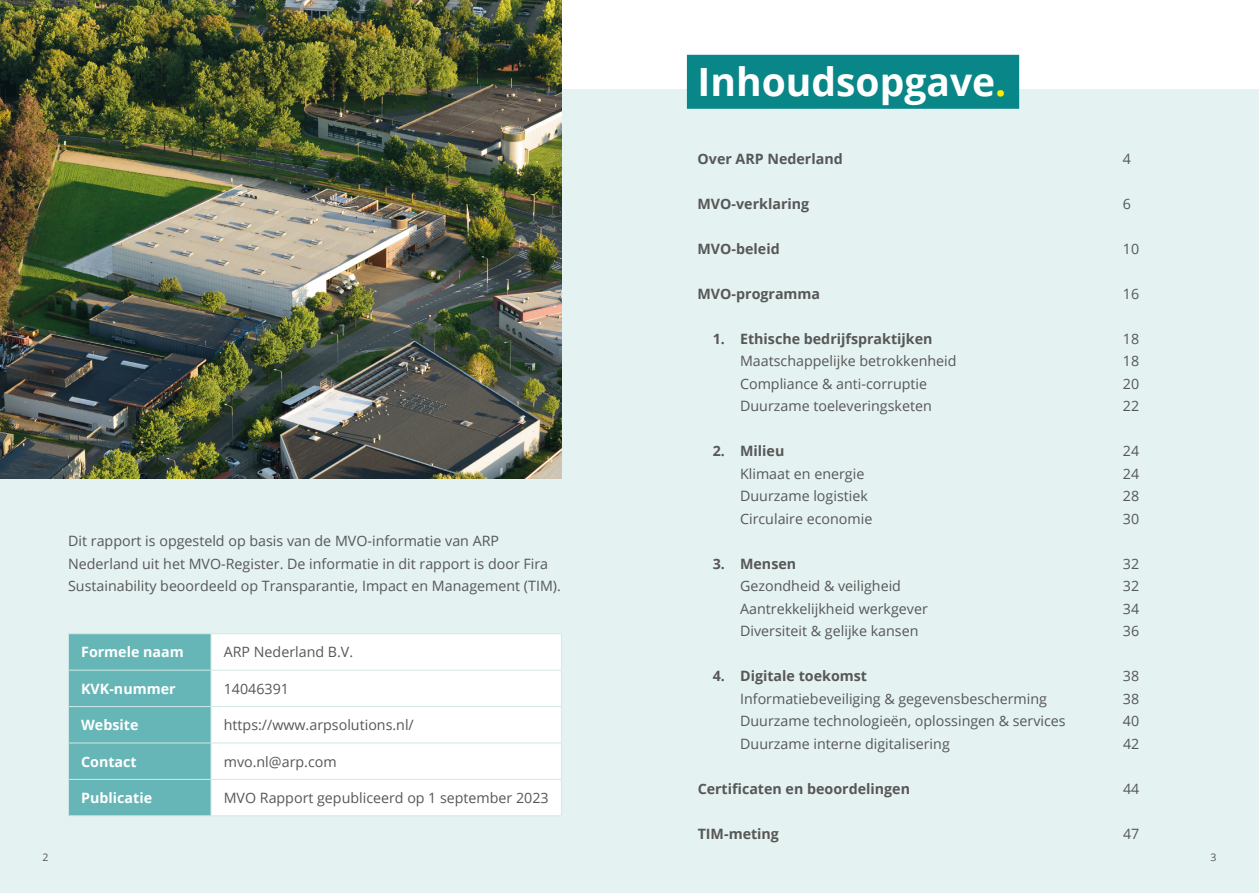
<style>
.page{position:relative;width:1259px;height:893px;background:#fff}
.page>*{position:absolute;margin:0;border:0;box-sizing:border-box;transform-origin:0 0}
.t1{font:700 39px "Open Sans";color:#fff}
.t2{font:14.25px/22.5px "Open Sans";color:#575756}
.t3{font:700 14.25px "Open Sans";color:#575756}
.t4{font:700 14.25px "Open Sans";color:#fff}
.t5{font:10.5px "Open Sans";color:#575756}
.s1{color:#ffed00}
</style>
<div class="page">
<div style="left:0;top:89px;width:1259px;height:804px;background:#e4f2f2"></div>
<div style="left:69px;top:634px;width:142px;height:181px;background:#67b6b7"></div>
<div style="left:212px;top:634px;width:349px;height:181px;background:#fff"></div>
<hr style="left:68px;top:633px;width:143px;height:1px;background:#d1e9e8">
<hr style="left:68px;top:634px;width:1px;height:36px;background:#d1e9e8">
<hr style="left:211px;top:633px;width:351px;height:1px;background:#d1e9e8">
<hr style="left:211px;top:634px;width:1px;height:36px;background:#d1e9e8">
<hr style="left:561px;top:634px;width:1px;height:36px;background:#d1e9e8">
<hr style="left:68px;top:670px;width:143px;height:1px;background:#d1e9e8">
<hr style="left:68px;top:670px;width:1px;height:36px;background:#d1e9e8">
<hr style="left:211px;top:670px;width:351px;height:1px;background:#d1e9e8">
<hr style="left:211px;top:670px;width:1px;height:36px;background:#d1e9e8">
<hr style="left:561px;top:670px;width:1px;height:36px;background:#d1e9e8">
<hr style="left:68px;top:706px;width:143px;height:1px;background:#d1e9e8">
<hr style="left:68px;top:707px;width:1px;height:36px;background:#d1e9e8">
<hr style="left:211px;top:706px;width:351px;height:1px;background:#d1e9e8">
<hr style="left:211px;top:707px;width:1px;height:36px;background:#d1e9e8">
<hr style="left:561px;top:707px;width:1px;height:36px;background:#d1e9e8">
<hr style="left:68px;top:743px;width:143px;height:1px;background:#d1e9e8">
<hr style="left:68px;top:743px;width:1px;height:36px;background:#d1e9e8">
<hr style="left:211px;top:743px;width:351px;height:1px;background:#d1e9e8">
<hr style="left:211px;top:743px;width:1px;height:36px;background:#d1e9e8">
<hr style="left:561px;top:743px;width:1px;height:36px;background:#d1e9e8">
<hr style="left:68px;top:779px;width:143px;height:1px;background:#d1e9e8">
<hr style="left:68px;top:780px;width:1px;height:35px;background:#d1e9e8">
<hr style="left:211px;top:779px;width:351px;height:1px;background:#d1e9e8">
<hr style="left:211px;top:780px;width:1px;height:35px;background:#d1e9e8">
<hr style="left:561px;top:780px;width:1px;height:35px;background:#d1e9e8">
<hr style="left:68px;top:815px;width:143px;height:1px;background:#d1e9e8">
<hr style="left:211px;top:815px;width:351px;height:1px;background:#d1e9e8">
<div style="left:687px;top:55px;width:332px;height:54px;background:#098688"></div>
<img style="left:0;top:0;width:561px;height:479px">
<p class="t2" style="left:68px;top:529px;width:494px">Dit rapport is opgesteld op basis van de MVO-informatie van ARP<br>Nederland uit het MVO-Register. De informatie in dit rapport is door Fira<br>Sustainability beoordeeld op Transparantie, Impact en Management (TIM).</p>
<p class="t4" style="left:81px;top:642px;width:104px">Formele naam</p>
<p class="t2" style="left:224px;top:641px;width:131px">ARP Nederland B.V.</p>
<p class="t4" style="left:81px;top:679px;width:96px">KVK-nummer</p>
<p class="t2" style="left:224px;top:677px;width:67px">14046391</p>
<p class="t4" style="left:81px;top:715px;width:59px">Website</p>
<p class="t2" style="left:224px;top:713px;width:192px">https://www.arpsolutions.nl/</p>
<p class="t4" style="left:81px;top:751px;width:57px">Contact</p>
<p class="t2" style="left:224px;top:750px;width:114px">mvo.nl@arp.com</p>
<p class="t4" style="left:81px;top:788px;width:72px">Publicatie</p>
<p class="t2" style="left:224px;top:786px;width:326px">MVO Rapport gepubliceerd op 1 september 2023</p>
<h1 class="t1" style="left:697px;top:54px;width:310px">Inhoudsopgave<span class="s1">.</span></h1>
<p class="t3" style="left:697px;top:148px;width:147px">Over ARP Nederland</p>
<p class="t2" style="left:1123px;top:147px;width:10px">4</p>
<p class="t3" style="left:697px;top:193px;width:113px">MVO-verklaring</p>
<p class="t2" style="left:1123px;top:192px;width:10px">6</p>
<p class="t3" style="left:697px;top:238px;width:84px">MVO-beleid</p>
<p class="t2" style="left:1123px;top:237px;width:18px">10</p>
<p class="t3" style="left:697px;top:283px;width:124px">MVO-programma</p>
<p class="t2" style="left:1123px;top:282px;width:18px">16</p>
<p class="t3" style="left:712px;top:328px;width:221px">1. Ethische bedrijfspraktijken</p>
<p class="t2" style="left:1123px;top:327px;width:18px">18</p>
<p class="t2" style="left:740px;top:349px;width:218px">Maatschappelijke betrokkenheid</p>
<p class="t2" style="left:1123px;top:349px;width:18px">18</p>
<p class="t2" style="left:740px;top:372px;width:189px">Compliance &amp; anti-corruptie</p>
<p class="t2" style="left:1123px;top:372px;width:18px">20</p>
<p class="t2" style="left:740px;top:394px;width:193px">Duurzame toeleveringsketen</p>
<p class="t2" style="left:1123px;top:394px;width:18px">22</p>
<p class="t3" style="left:712px;top:441px;width:73px">2. Milieu</p>
<p class="t2" style="left:1123px;top:439px;width:18px">24</p>
<p class="t2" style="left:740px;top:462px;width:126px">Klimaat en energie</p>
<p class="t2" style="left:1123px;top:462px;width:18px">24</p>
<p class="t2" style="left:740px;top:484px;width:129px">Duurzame logistiek</p>
<p class="t2" style="left:1123px;top:484px;width:18px">28</p>
<p class="t2" style="left:740px;top:507px;width:134px">Circulaire economie</p>
<p class="t2" style="left:1123px;top:507px;width:18px">30</p>
<p class="t3" style="left:713px;top:553px;width:85px">3. Mensen</p>
<p class="t2" style="left:1123px;top:552px;width:18px">32</p>
<p class="t2" style="left:740px;top:574px;width:162px">Gezondheid &amp; veiligheid</p>
<p class="t2" style="left:1123px;top:574px;width:18px">32</p>
<p class="t2" style="left:740px;top:597px;width:189px">Aantrekkelijkheid werkgever</p>
<p class="t2" style="left:1123px;top:597px;width:18px">34</p>
<p class="t2" style="left:740px;top:619px;width:180px">Diversiteit &amp; gelijke kansen</p>
<p class="t2" style="left:1123px;top:619px;width:18px">36</p>
<p class="t3" style="left:713px;top:666px;width:156px">4. Digitale toekomst</p>
<p class="t2" style="left:1123px;top:664px;width:18px">38</p>
<p class="t2" style="left:740px;top:687px;width:308px">Informatiebeveiliging &amp; gegevensbescherming</p>
<p class="t2" style="left:1123px;top:687px;width:18px">38</p>
<p class="t2" style="left:740px;top:709px;width:327px">Duurzame technologieën, oplossingen &amp; services</p>
<p class="t2" style="left:1123px;top:709px;width:18px">40</p>
<p class="t2" style="left:740px;top:732px;width:211px">Duurzame interne digitalisering</p>
<p class="t2" style="left:1123px;top:732px;width:18px">42</p>
<p class="t3" style="left:697px;top:778px;width:214px">Certificaten en beoordelingen</p>
<p class="t2" style="left:1123px;top:777px;width:18px">44</p>
<p class="t3" style="left:697px;top:823px;width:83px">TIM-meting</p>
<p class="t2" style="left:1123px;top:822px;width:18px">47</p>
<p class="t5" style="left:43px;top:850px;width:8px">2</p>
<p class="t5" style="left:1210px;top:850px;width:8px">3</p>
</div>
